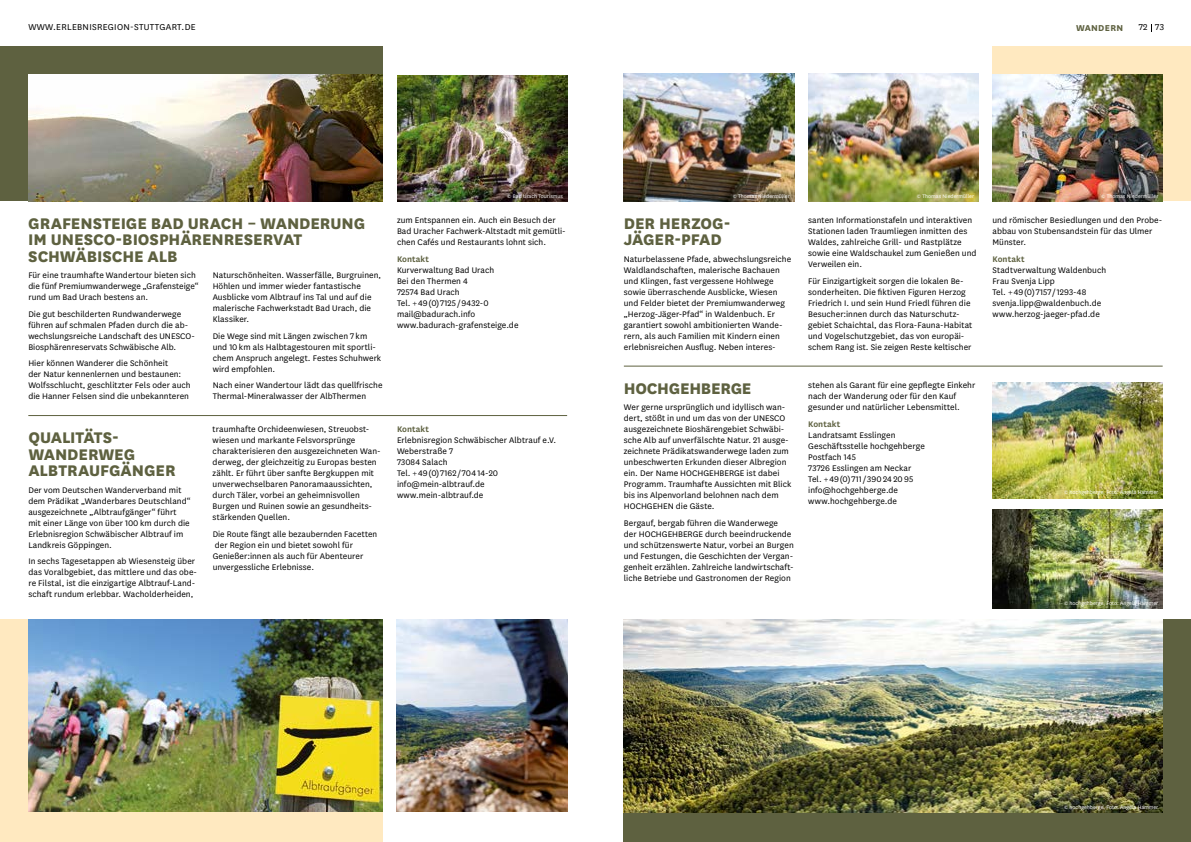
<style>
.page{position:relative;width:1191px;height:842px;background:#fff}
.page>*{position:absolute;margin:0;border:0;box-sizing:border-box;transform-origin:0 0}
.t1{font:800 18px/16.5px "National";letter-spacing:-.005em;color:#5e6140}
.t2{font:10px "National";letter-spacing:.03em;color:#000}
.t3{font:700 10px "National";letter-spacing:.03em;color:#5e6140}
.t4{font:9.5px/11px "National";letter-spacing:.005em;color:#000}
.t5{font:600 9.5px "National";letter-spacing:.005em;color:#5e6140}
.t6{font:6px "National";color:#fff}
</style>
<div class="page">
<div style="left:624px;top:619px;width:567px;height:223px;background:#5e6140"></div>
<div style="left:992px;top:46px;width:199px;height:155px;background:#ffe9c0"></div>
<div style="left:0;top:46px;width:383px;height:155px;background:#5e6140"></div>
<div style="left:0;top:619px;width:383px;height:223px;background:#ffe9c0"></div>
<hr style="left:624px;top:366px;width:538px;height:1px;background:#5e6140">
<img style="left:28px;top:619px;width:355px;height:193px">
<img style="left:397px;top:619px;width:170px;height:193px">
<hr style="left:28px;top:415px;width:539px;height:1px;background:#5e6140">
<img style="left:808px;top:74px;width:170px;height:127px">
<img style="left:624px;top:74px;width:170px;height:127px">
<img style="left:992px;top:74px;width:170px;height:127px">
<img style="left:28px;top:74px;width:355px;height:127px">
<img style="left:397px;top:75px;width:170px;height:126px">
<img style="left:624px;top:619px;width:538px;height:193px">
<img style="left:992px;top:383px;width:170px;height:115px">
<img style="left:992px;top:509px;width:170px;height:99px">
<p class="t2" style="left:28px;top:21px;width:169px">WWW.ERLEBNISREGION-STUTTGART.DE</p>
<p class="t3" style="left:1076px;top:20px;width:49px">WANDERN</p>
<p class="t2" style="left:1138px;top:21px;width:27px">72 73</p>
<p class="t6" style="left:507px;top:192px;width:57px">© Bad Urach Tourismus</p>
<p class="t4" style="left:397px;top:214px;width:170px">zum Entspannen ein. Auch ein Besuch der<br>Bad Uracher Fachwerk-Altstadt mit gemütli&shy;chen Cafés und Restaurants lohnt sich.</p>
<p class="t5" style="left:397px;top:252px;width:34px">Kontakt</p>
<p class="t4" style="left:397px;top:264px;width:123px">Kurverwaltung Bad Urach<br>Bei den Thermen 4<br>72574 Bad Urach<br>Tel. + 49 (0) 7125 / 9432-0 mail@badurach.info www.badurach-grafensteige.de</p>
<p class="t6" style="left:732px;top:192px;width:59px">© Thomas Niedermüller</p>
<p class="t6" style="left:917px;top:192px;width:59px">© Thomas Niedermüller</p>
<p class="t6" style="left:1101px;top:192px;width:59px">© Thomas Niedermüller</p>
<p class="t6" style="left:948px;top:192px;width:27px">© WMF AG</p>
<h1 class="t1" style="left:28px;top:213px;width:338px">GRAFENSTEIGE BAD URACH – WANDERUNG<br>IM UNESCO-BIOSPHÄRENRESERVAT<br>SCHWÄBISCHE ALB</h1>
<p class="t4" style="left:808px;top:214px;width:170px">santen Informationstafeln und interaktiven Stationen laden Traumliegen inmitten des Waldes, zahlreiche Grill- und Rastplätze sowie eine Waldschaukel zum Genießen und Verweilen ein.</p>
<p class="t4" style="left:808px;top:275px;width:166px">Für Einzigartigkeit sorgen die lokalen Be&shy;sonderheiten. Die fiktiven Figuren Herzog Friedrich I. und sein Hund Friedl führen die Besucher:innen durch das Naturschutz&shy;gebiet Schaichtal, das Flora-Fauna-Habitat und Vogelschutzgebiet, das von europäi&shy;schem Rang ist. Sie zeigen Reste keltischer</p>
<p class="t4" style="left:992px;top:214px;width:170px">und römischer Besiedlungen und den Probe&shy;abbau von Stubensandstein für das Ulmer<br>Münster.</p>
<p class="t5" style="left:992px;top:252px;width:34px">Kontakt</p>
<p class="t4" style="left:992px;top:264px;width:115px">Stadtverwaltung Waldenbuch<br>Frau Svenja Lipp<br>Tel. + 49 (0) 7157 / 1293-48 svenja.lipp@waldenbuch.de www.herzog-jaeger-pfad.de</p>
<h1 class="t1" style="left:624px;top:213px;width:108px">DER HERZOG-<br>JÄGER-PFAD</h1>
<p class="t4" style="left:624px;top:253px;width:169px">Naturbelassene Pfade, abwechslungsreiche Waldlandschaften, malerische Bachauen und Klingen, fast vergessene Hohlwege sowie überraschende Ausblicke, Wiesen und Felder bietet der Premiumwanderweg „Herzog-Jäger-Pfad“ in Waldenbuch. Er garantiert sowohl ambitionierten Wande&shy;rern, als auch Familien mit Kindern einen erlebnisreichen Ausflug. Neben interes-</p>
<p class="t4" style="left:28px;top:269px;width:172px">Für eine traumhafte Wandertour bieten sich die fünf Premiumwanderwege „Grafensteige“ rund um Bad Urach bestens an.</p>
<p class="t4" style="left:28px;top:308px;width:168px">Die gut beschilderten Rundwanderwege führen auf schmalen Pfaden durch die ab&shy;wechslungsreiche Landschaft des UNESCO-Biosphärenreservats Schwäbische Alb.</p>
<p class="t4" style="left:28px;top:357px;width:164px">Hier können Wanderer die Schönheit<br>der Natur kennenlernen und bestaunen:<br>Wolfsschlucht, geschlitzter Fels oder auch die Hanner Felsen sind die unbekannteren</p>
<p class="t4" style="left:213px;top:269px;width:170px">Naturschönheiten. Wasserfälle, Burgruinen, Höhlen und immer wieder fantastische Ausblicke vom Albtrauf ins Tal und auf die malerische Fachwerkstadt Bad Urach, die Klassiker.</p>
<p class="t4" style="left:213px;top:330px;width:170px">Die Wege sind mit Längen zwischen 7 km und 10 km als Halbtagestouren mit sportli&shy;chem Anspruch angelegt. Festes Schuhwerk wird empfohlen.</p>
<p class="t4" style="left:213px;top:379px;width:171px">Nach einer Wandertour lädt das quellfrische<br>Thermal-Mineralwasser der AlbThermen</p>
<p class="t4" style="left:808px;top:379px;width:169px">stehen als Garant für eine gepflegte Einkehr nach der Wanderung oder für den Kauf gesunder und natürlicher Lebensmittel.</p>
<p class="t5" style="left:808px;top:417px;width:34px">Kontakt</p>
<p class="t4" style="left:808px;top:429px;width:118px">Landratsamt Esslingen<br>Geschäftsstelle hochgehberge<br>Postfach 145<br>73726 Esslingen am Neckar<br>Tel. + 49 (0) 711 / 390 24 20 95 info@hochgehberge.de www.hochgehberge.de</p>
<h1 class="t1" style="left:624px;top:378px;width:129px">HOCHGEHBERGE</h1>
<p class="t4" style="left:624px;top:401px;width:169px">Wer gerne ursprünglich und idyllisch wan&shy;dert, stößt in und um das von der UNESCO ausgezeichnete Bioshärengebiet Schwäbi&shy;sche Alb auf unverfälschte Natur. 21 ausge&shy;zeichnete Prädikatswanderwege laden zum unbeschwerten Erkunden dieser Albregion ein. Der Name HOCHGEHBERGE ist dabei Programm. Traumhafte Aussichten mit Blick bis ins Alpenvorland belohnen nach dem HOCHGEHEN die Gäste.</p>
<p class="t4" style="left:624px;top:517px;width:171px">Bergauf, bergab führen die Wanderwege<br>der HOCHGEHBERGE durch beeindruckende und schützenswerte Natur, vorbei an Burgen und Festungen, die Geschichten der Vergan&shy;genheit erzählen. Zahlreiche landwirtschaft&shy;liche Betriebe und Gastronomen der Region</p>
<p class="t4" style="left:213px;top:423px;width:169px">traumhafte Orchideenwiesen, Streuobst&shy;wiesen und markante Felsvorsprünge charakterisieren den ausgezeichneten Wan&shy;derweg, der gleichzeitig zu Europas besten zählt. Er führt über sanfte Bergkuppen mit unverwechselbaren Panoramaaussichten, durch Täler, vorbei an geheimnisvollen Burgen und Ruinen sowie an gesundheits&shy;stärkenden Quellen.</p>
<p class="t4" style="left:213px;top:528px;width:166px">Die Route fängt alle bezaubernden Facetten der Region ein und bietet sowohl für Genießer:innen als auch für Abenteurer unvergessliche Erlebnisse.</p>
<p class="t5" style="left:397px;top:423px;width:34px">Kontakt</p>
<p class="t4" style="left:397px;top:434px;width:161px">Erlebnisregion Schwäbischer Albtrauf e.V.<br>Weberstraße 7<br>73084 Salach<br>Tel. + 49 (0) 7162 / 704 14-20 info@mein-albtrauf.de www.mein-albtrauf.de</p>
<h1 class="t1" style="left:28px;top:428px;width:149px">QUALITÄTS-<br>WANDERWEG<br>ALBTRAUFGÄNGER</h1>
<p class="t4" style="left:28px;top:484px;width:164px">Der vom Deutschen Wanderverband mit dem Prädikat „Wanderbares Deutschland“ ausgezeichnete „Albtraufgänger“ führt mit einer Länge von über 100 km durch die Erlebnisregion Schwäbischer Albtrauf im Landkreis Göppingen.</p>
<p class="t4" style="left:28px;top:555px;width:170px">In sechs Tagesetappen ab Wiesensteig über das Voralbgebiet, das mittlere und das obe&shy;re Filstal, ist die einzigartige Albtrauf-Land&shy;schaft rundum erlebbar. Wacholderheiden,</p>
<p class="t6" style="left:1064px;top:489px;width:96px">© hochgehberge, Foto: Angela Hammer</p>
<p class="t6" style="left:1064px;top:599px;width:96px">© hochgehberge, Foto: Angela Hammer</p>
<p class="t6" style="left:1064px;top:803px;width:96px">© hochgehberge, Foto: Angela Hammer</p>
</div>
